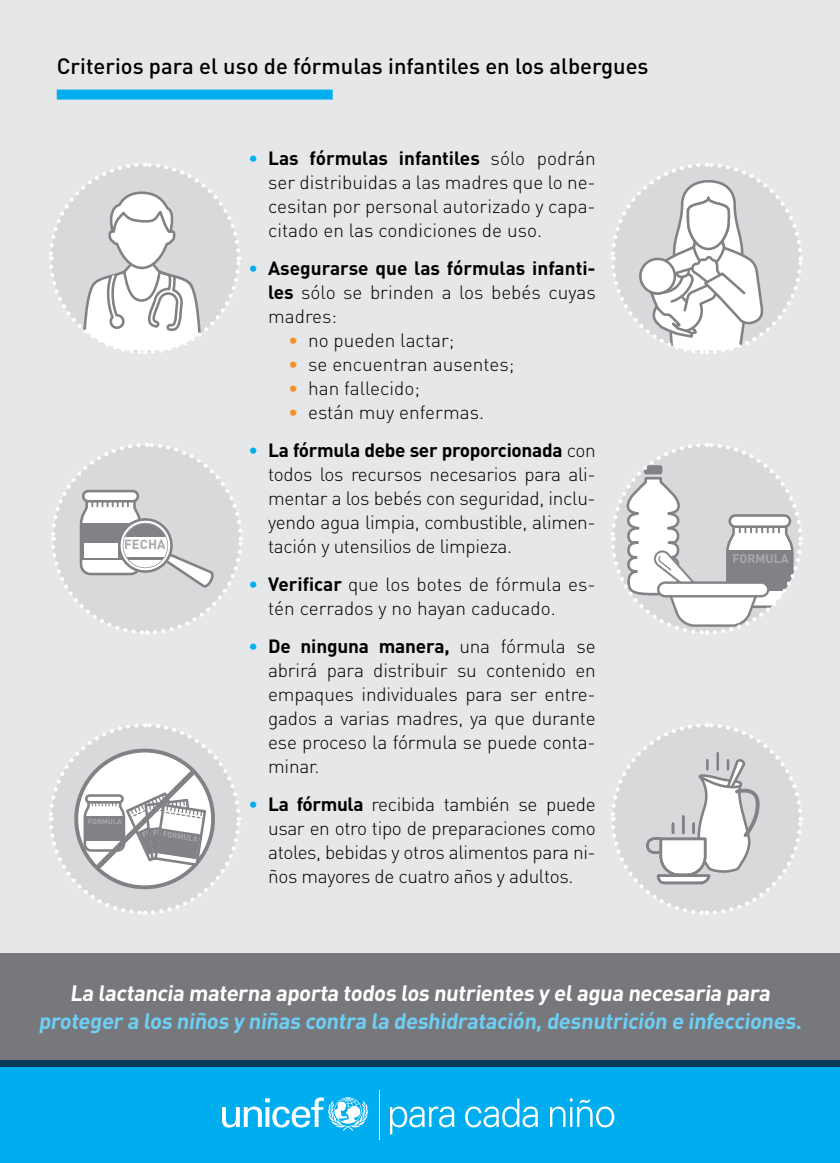
<style>
.page{position:relative;width:840px;height:1163px;background:#fff}
.page>*{position:absolute;margin:0;border:0;box-sizing:border-box;transform-origin:0 0}
.t1{font:700 22px/28px "DIN Pro";color:#6dcff6;text-align:center}
.Bold{font:500 22px "DIN Pro";color:#000}
.t2{font:300 19px/24px "DIN Pro";letter-spacing:-.01em;color:#000;text-align:justify}
.t3{font:700 19px/24px "DIN Pro";color:#000;text-align:justify}
.t4{font:700 13.2px "DIN Pro";color:#a7a9ac}
.t5{font:700 12.4px "DIN Pro";color:#a7a9ac}
.s1{color:#00aeef}
.s2{font-weight:700}
.s3{font-weight:300;color:#00aeef}
.s4{font-weight:300}
.s5{color:#f79020}
.s6{color:#fff}
</style>
<div class="page">
<div style="left:0;top:0;width:839px;height:1059px;background:#e6e7e8"></div>
<div style="left:0;top:1066px;width:839px;height:96px;background:#00aeef"></div>
<div style="left:0;top:1059px;width:839px;height:7px;background:#083a5b"></div>
<svg style="left:389px;top:1106px;width:65px;height:28px"></svg>
<svg style="left:465px;top:1098px;width:72px;height:29px"></svg>
<svg style="left:549px;top:1098px;width:65px;height:29px"></svg>
<svg style="left:222px;top:1097px;width:146px;height:33px"></svg>
<hr style="left:379px;top:1090px;width:1px;height:49px;background:#fff">
<svg style="left:611px;top:723px;width:192px;height:192px"></svg>
<svg style="left:49px;top:723px;width:192px;height:192px"></svg>
<svg style="left:51px;top:443px;width:192px;height:192px"></svg>
<svg style="left:49px;top:163px;width:192px;height:191px"></svg>
<svg style="left:611px;top:163px;width:192px;height:191px"></svg>
<svg style="left:611px;top:443px;width:192px;height:192px"></svg>
<div style="left:0;top:953px;width:839px;height:106px;background:#77787b"></div>
<div style="left:57px;top:89px;width:275px;height:10px;background:#00aeef"></div>
<p class="Bold" style="left:57px;top:51px;width:593px">Criterios para el uso de fórmulas infantiles en los albergues</p>
<p class="t4" style="left:124px;top:535px;width:43px">FECHA</p>
<p class="t2" style="left:268px;top:145px;width:329px;text-indent:-20px"><span class="s1">•</span> <span class="s2">Las fórmulas infantiles</span> sólo podrán ser distribuidas a las madres que lo ne&shy;cesitan por personal autorizado y capa&shy;citado en las condiciones de uso.</p>
<p class="t3" style="left:268px;top:255px;width:329px;text-indent:-20px"><span class="s3">•</span> Asegurarse que las fórmulas infanti&shy;les <span class="s4">sólo se brinden a los bebés cuyas madres:</span></p>
<p class="t2" style="left:288px;top:327px;width:168px"><span class="s5">•</span> no pueden lactar;</p>
<p class="t2" style="left:288px;top:351px;width:227px"><span class="s5">•</span> se encuentran ausentes;</p>
<p class="t2" style="left:288px;top:375px;width:133px"><span class="s5">•</span> han fallecido;</p>
<p class="t2" style="left:288px;top:399px;width:197px"><span class="s5">•</span> están muy enfermas.</p>
<p class="t2" style="left:268px;top:437px;width:329px;text-indent:-20px"><span class="s1">•</span> <span class="s2">La fórmula debe ser proporcionada</span> con todos los recursos necesarios para ali&shy;mentar a los bebés con seguridad, inclu&shy;yendo agua limpia, combustible, alimen&shy;tación y utensilios de limpieza.</p>
<p class="t2" style="left:268px;top:571px;width:329px;text-indent:-20px"><span class="s1">•</span> <span class="s2">Verificar</span> que los botes de fórmula es&shy;tén cerrados y no hayan caducado.</p>
<p class="t2" style="left:268px;top:633px;width:329px;text-indent:-20px"><span class="s1">•</span> <span class="s2">De ninguna manera,</span> una fórmula se abrirá para distribuir su contenido en empaques individuales para ser entre&shy;gados a varias madres, ya que durante ese proceso la fórmula se puede conta&shy;minar.</p>
<p class="t2" style="left:268px;top:791px;width:329px;text-indent:-20px"><span class="s1">•</span> <span class="s2">La fórmula</span> recibida también se puede usar en otro tipo de preparaciones como atoles, bebidas y otros alimentos para ni&shy;ños mayores de cuatro años y adultos.</p>
<p class="t5" style="left:732px;top:550px;width:58px">FORMULA</p>
<p class="t1" style="left:38px;top:977px;width:767px"><span class="s6">La lactancia materna aporta todos los nutrientes y elagua necesaria para </span>proteger a los niños y niñas contra la deshidratación,desnutrición e infecciones.</p>
</div>
